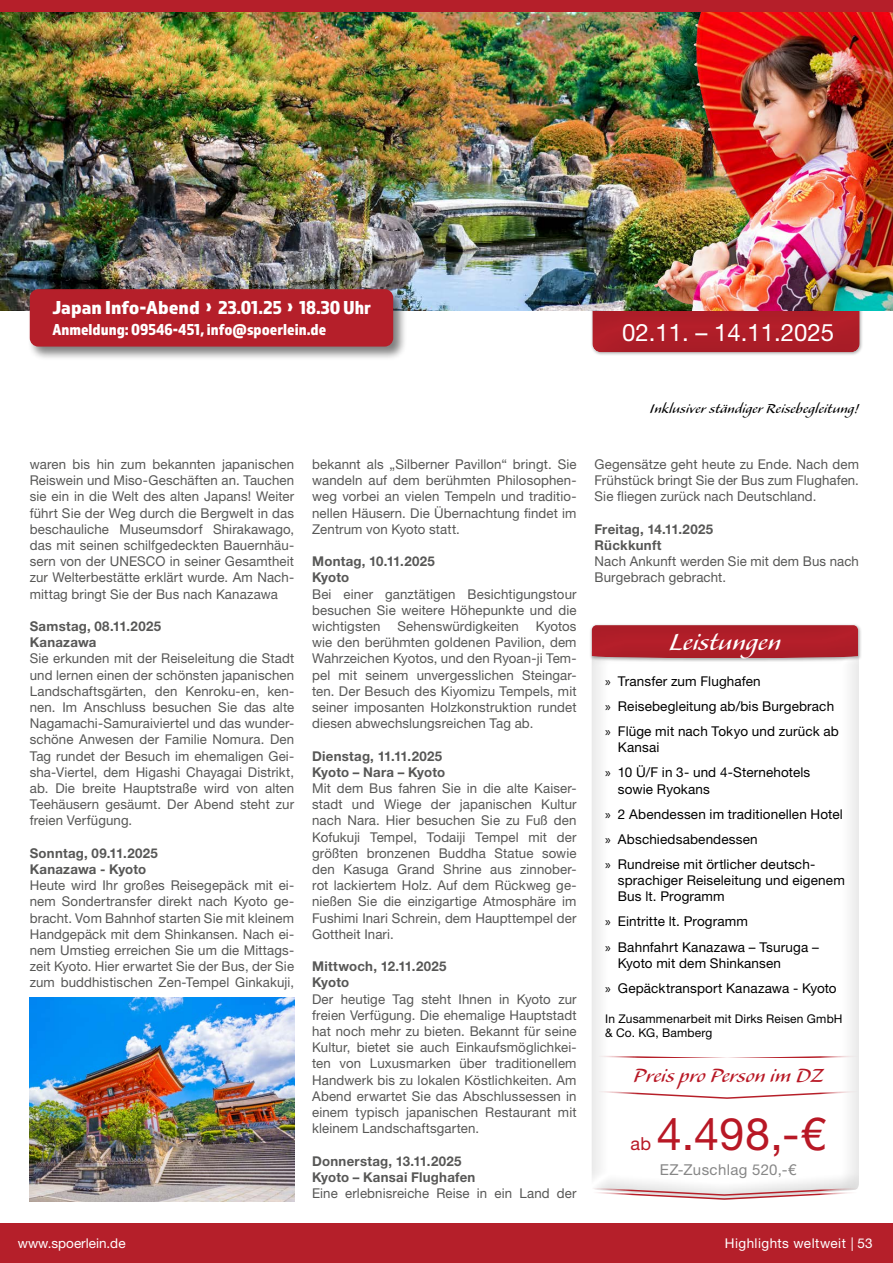
<style>
.page{position:relative;width:893px;height:1263px;background:#fff}
.page>*{position:absolute;margin:0;border:0;box-sizing:border-box;transform-origin:0 0}
.t1{font:45px "Helvetica Neue LT Std";color:#b81825}
.t2{font:30.45px "Alexa Std";color:#fff}
.t3{font:24.6px "Alexa Std";letter-spacing:-.005em;color:#b81825}
.t4{font:24px "Helvetica Neue LT Std";color:#fff}
.t5{font:19.5px "Almaq Refined";color:#fff;scale:1.11 1}
.t6{font:18px "Helvetica Neue LT Std";color:#b81825}
.t7{font:16.5px "Almaq Refined";color:#fff}
.t8{font:16.5px "Alexa Std";letter-spacing:.01em;color:#000}
.t9{font:15px "Helvetica Neue LT Std";letter-spacing:.025em;color:#878787}
.t10{font:13.5px/16.2px "Helvetica Neue LT Std";letter-spacing:.01em;color:#575756;text-align:justify}
.t11{font:13.5px/25px "Helvetica Neue LT Std";letter-spacing:.01em;color:#000}
.t12{font:700 13.5px/16.2px "Helvetica Neue LT Std";letter-spacing:.02em;color:#575756}
.t13{font:13.5px "Helvetica Neue LT Std";letter-spacing:.025em;color:#fff}
.t14{font:13.5px "Helvetica Neue LT Std";color:#fff}
.t15{font:12px/14.4px "Helvetica Neue LT Std";letter-spacing:.015em;color:#000}
.s1{font-family:"Myriad Pro"}
</style>
<div class="page">
<div style="left:0;top:1223px;width:893px;height:40px;background:#b51f2a"></div>
<div style="left:0;top:0;width:893px;height:13px;background:#b51f2a"></div>
<div style="left:590px;top:299px;width:273px;height:57px;background:#000;opacity:.3"></div>
<div style="left:591px;top:300px;width:269px;height:54px;background:#ae1d28"></div>
<img style="left:30px;top:998px;width:264px;height:203px">
<div style="left:586px;top:637px;width:273px;height:564px;background:#000;opacity:.5"></div>
<svg style="left:590px;top:1187px;width:269px;height:13px"></svg>
<div style="left:589px;top:623px;width:273px;height:39px;background:#000;opacity:.3"></div>
<div style="left:589px;top:623px;width:270px;height:36px;background:#000;opacity:.5"></div>
<svg style="left:597px;top:1090px;width:262px;height:9px"></svg>
<div style="left:617px;top:1102px;width:223px;height:68px;background:#fff"></div>
<div style="left:646px;top:1149px;width:164px;height:44px;background:#fff"></div>
<svg style="left:597px;top:1055px;width:262px;height:3px"></svg>
<img style="left:0;top:13px;width:272px;height:297px">
<img style="left:272px;top:13px;width:621px;height:297px">
<div style="left:28px;top:287px;width:380px;height:74px;background:#000;opacity:.5"></div>
<div style="left:30px;top:289px;width:363px;height:58px;background:#b51f2a;border-radius:9px"></div>
<h3 class="t5" style="left:52px;top:295px;width:289px">Japan Info-Abend › 23.01.25 › 18.30 Uhr</h3>
<p class="t7" style="left:52px;top:320px;width:275px">Anmeldung: 09546-451, info@spoerlein.de</p>
<h3 class="t4" style="left:622px;top:318px;width:214px">02.11. – 14.11.2025</h3>
<p class="t10" style="left:30px;top:456px;width:266px">waren bis hin zum bekannten japanischen Reiswein und Miso-Geschäften an. Tauchen sie ein in die Welt des alten Japans! Weiter führt Sie der Weg durch die Bergwelt in das beschauliche Museumsdorf Shirakawago, das mit seinen schilfgedeckten Bauernhäu&shy;sern von der UNESCO in seiner Gesamtheit zur Welterbestätte erklärt wurde. Am Nach&shy;mittag bringt Sie der Bus nach Kanazawa</p>
<p class="t12" style="left:30px;top:618px;width:133px">Samstag, 08.11.2025<br>Kanazawa</p>
<p class="t10" style="left:30px;top:650px;width:266px">Sie erkunden mit der Reiseleitung die Stadt und lernen einen der schönsten japanischen Landschaftsgärten, den Kenroku-en, ken&shy;nen. Im Anschluss besuchen Sie das alte Nagamachi-Samuraiviertel und das wunder&shy;schöne Anwesen der Familie Nomura. Den Tag rundet der Besuch im ehemaligen Gei&shy;sha-Viertel, dem Higashi Chayagai Distrikt, ab. Die breite Hauptstraße wird von alten Teehäusern gesäumt. Der Abend steht zur freien Verfügung.</p>
<p class="t12" style="left:30px;top:844px;width:130px">Sonntag, 09.11.2025<br>Kanazawa - Kyoto</p>
<p class="t10" style="left:30px;top:877px;width:266px">Heute wird Ihr großes Reisegepäck mit ei&shy;nem Sondertransfer direkt nach Kyoto ge&shy;bracht. Vom Bahnhof starten Sie mit kleinem Handgepäck mit dem Shinkansen. Nach ei&shy;nem Umstieg erreichen Sie um die Mittags&shy;zeit Kyoto. Hier erwartet Sie der Bus, der Sie zum buddhistischen Zen-Tempel Ginkakuji,</p>
<p class="t10" style="left:312px;top:456px;width:266px">bekannt als „Silberner Pavillon“ bringt. Sie wandeln auf dem berühmten Philosophen&shy;weg vorbei an vielen Tempeln und traditio&shy;nellen Häusern. Die Übernachtung findet im Zentrum von Kyoto statt.</p>
<p class="t12" style="left:312px;top:553px;width:124px">Montag, 10.11.2025<br>Kyoto</p>
<p class="t10" style="left:312px;top:585px;width:266px">Bei einer ganztätigen Besichtigungstour besuchen Sie weitere Höhepunkte und die wichtigsten</p>
<p class="t10" style="left:397px;top:618px;width:123px">Sehenswürdigkeiten</p>
<p class="t10" style="left:312px;top:618px;width:266px;text-indent:224px">Kyotos wie den berühmten goldenen Pavilion, dem Wahrzeichen Kyotos, und den Ryoan-ji Tem&shy;pel mit seinem unvergesslichen Steingar&shy;ten. Der Besuch des Kiyomizu Tempels, mit seiner imposanten Holzkonstruktion rundet diesen abwechslungsreichen Tag ab.</p>
<p class="t12" style="left:312px;top:747px;width:135px">Dienstag, 11.11.2025<br>Kyoto – Nara – Kyoto</p>
<p class="t10" style="left:312px;top:780px;width:266px">Mit dem Bus fahren Sie in die alte Kaiser&shy;stadt und Wiege der japanischen Kultur nach Nara. Hier besuchen Sie zu Fuß den Kofukuji Tempel, Todaiji Tempel mit der größten bronzenen Buddha Statue sowie den Kasuga Grand Shrine aus zinnober&shy;rot lackiertem Holz. Auf dem Rückweg ge&shy;nießen Sie die einzigartige Atmosphäre im Fushimi Inari Schrein, dem Haupttempel der Gottheit Inari.</p>
<p class="t12" style="left:312px;top:958px;width:136px">Mittwoch, 12.11.2025<br>Kyoto</p>
<p class="t10" style="left:312px;top:990px;width:266px">Der heutige Tag steht Ihnen in Kyoto zur freien Verfügung. Die ehemalige Hauptstadt hat noch mehr zu bieten. Bekannt für seine Kultur, bietet sie auch Einkaufsmöglichkei&shy;ten von Luxusmarken über traditionellem Handwerk bis zu lokalen Köstlichkeiten. Am Abend erwartet Sie das Abschlussessen in einem typisch japanischen Restaurant mit kleinem Landschaftsgarten.</p>
<p class="t12" style="left:312px;top:1152px;width:165px">Donnerstag, 13.11.2025<br>Kyoto – Kansai Flughafen</p>
<p class="t10" style="left:312px;top:1185px;width:266px">Eine erlebnisreiche Reise in ein Land der</p>
<p class="t8" style="left:650px;top:400px;width:210px">Inklusiver ständiger Reisebegleitung!</p>
<p class="t10" style="left:595px;top:456px;width:266px">Gegensätze geht heute zu Ende. Nach dem Frühstück bringt Sie der Bus zum Flughafen.<br>Sie fliegen zurück nach Deutschland.</p>
<p class="t12" style="left:595px;top:520px;width:120px">Freitag, 14.11.2025<br>Rückkunft</p>
<p class="t10" style="left:595px;top:553px;width:266px">Nach Ankunft werden Sie mit dem Bus nach<br>Burgebrach gebracht.</p>
<h2 class="t2" style="left:669px;top:627px;width:113px">Leistungen</h2>
<p class="t11" style="left:605px;top:668px;width:235px"><span class="s1">»</span> Transfer zum Flughafen<br><span class="s1">»</span> Reisebegleitung ab/bis Burgebrach <span class="s1">»</span> Flüge mit nach Tokyo und zurück ab</p>
<p class="t11" style="left:605px;top:735px;width:207px;text-indent:13px">Kansai<br><span class="s1">»</span> 10 Ü/F in 3- und 4-Sternehotels</p>
<p class="t11" style="left:605px;top:776px;width:239px;text-indent:13px">sowie Ryokans<br><span class="s1">»</span> 2 Abendessen im traditionellen Hotel <span class="s1">»</span> Abschiedsabendessen<br><span class="s1">»</span> Rundreise mit örtlicher deutsch-</p>
<p class="t11" style="left:618px;top:872px;width:228px;line-height:16.2px">sprachiger Reiseleitung und eigenem<br>Bus lt. Programm</p>
<p class="t11" style="left:605px;top:909px;width:215px"><span class="s1">»</span> Eintritte lt. Programm<br><span class="s1">»</span> Bahnfahrt Kanazawa – Tsuruga –</p>
<p class="t11" style="left:605px;top:950px;width:233px;text-indent:13px">Kyoto mit dem Shinkansen<br><span class="s1">»</span> Gepäcktransport Kanazawa - Kyoto</p>
<p class="t15" style="left:605px;top:1011px;width:239px">In Zusammenarbeit mit Dirks Reisen GmbH &amp; Co. KG, Bamberg</p>
<h3 class="t3" style="left:633px;top:1063px;width:191px">Preis pro Person im DZ</h3>
<h1 class="t1" style="left:657px;top:1107px;width:170px">4.498,-€</h1>
<p class="t9" style="left:660px;top:1161px;width:138px">EZ-Zuschlag 520,-€</p>
<h3 class="t6" style="left:630px;top:1133px;width:22px">ab</h3>
<p class="t14" style="left:18px;top:1235px;width:109px">www.spoerlein.de</p>
<p class="t13" style="left:725px;top:1235px;width:149px">Highlights weltweit | 53</p>
</div>
